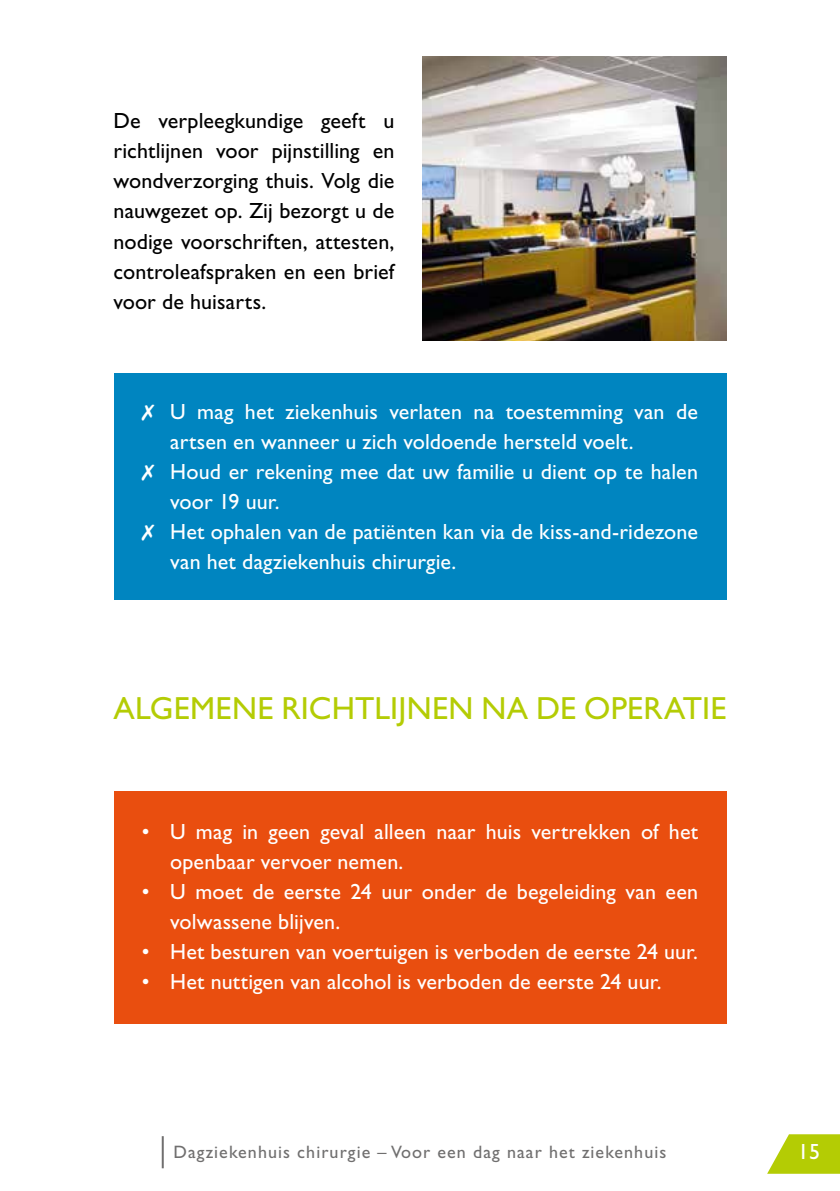
<style>
.page{position:relative;width:840px;height:1191px;background:#fff}
.page>*{position:absolute;margin:0;border:0;box-sizing:border-box;transform-origin:0 0}
.t1{font:32px "Gill Sans Std";letter-spacing:.01em;color:#b4cc04}
.t2{font:22px/30px "Gill Sans Std";letter-spacing:.005em;color:#fff}
.t3{font:22px/30px "Gill Sans Std";letter-spacing:.005em;color:#000;text-align:justify}
.t4{font:18px "Gill Sans Std";letter-spacing:.06em;color:#706f6f}
</style>
<div class="page">
<svg style="left:767px;top:1134px;width:72px;height:39px"></svg>
<hr style="left:162px;top:1136px;width:2px;height:32px;background:#706f6f">
<div style="left:113px;top:791px;width:613px;height:232px;background:#e94e0f"></div>
<div style="left:113px;top:373px;width:613px;height:227px;background:#0085c0"></div>
<img style="left:422px;top:57px;width:304px;height:283px">
<p class="t3" style="left:113px;top:106px;width:282px">De verpleegkundige geeft u richtlijnen voor pijnstilling en wondverzorging thuis. Volg die nauwgezet op. Zij bezorgt u de nodige voorschriften, attesten, controleafspraken en een brief voor de huisarts.</p>
<p class="t2" style="left:142px;top:396px;width:557px">✗ U mag het ziekenhuis verlaten na toestemming van de</p>
<p class="t2" style="left:170px;top:426px;width:464px">artsen en wanneer u zich voldoende hersteld voelt.</p>
<p class="t2" style="left:142px;top:456px;width:557px">✗ Houd er rekening mee dat uw familie u dient op te halen</p>
<p class="t2" style="left:170px;top:486px;width:111px">voor 19 uur.</p>
<p class="t2" style="left:142px;top:516px;width:557px">✗ Het ophalen van de patiënten kan via de kiss-and-ridezone</p>
<p class="t2" style="left:170px;top:546px;width:287px">van het dagziekenhuis chirurgie.</p>
<h1 class="t1" style="left:113px;top:689px;width:614px">ALGEMENE RICHTLIJNEN NA DE OPERATIE</h1>
<p class="t2" style="left:170px;top:816px;width:529px;text-indent:-28px">• U mag in geen geval alleen naar huis vertrekken of het openbaar vervoer nemen.</p>
<p class="t2" style="left:170px;top:876px;width:529px;text-indent:-28px">• U moet de eerste 24 uur onder de begeleiding van een volwassene blijven.</p>
<p class="t2" style="left:142px;top:936px;width:557px">• Het besturen van voertuigen is verboden de eerste 24 uur.</p>
<p class="t2" style="left:142px;top:966px;width:521px">• Het nuttigen van alcohol is verboden de eerste 24 uur.</p>
<p class="t4" style="left:173px;top:1141px;width:494px">Dagziekenhuis chirurgie – Voor een dag naar het ziekenhuis</p>
<p class="t2" style="left:797px;top:1136px;width:23px">15</p>
</div>
